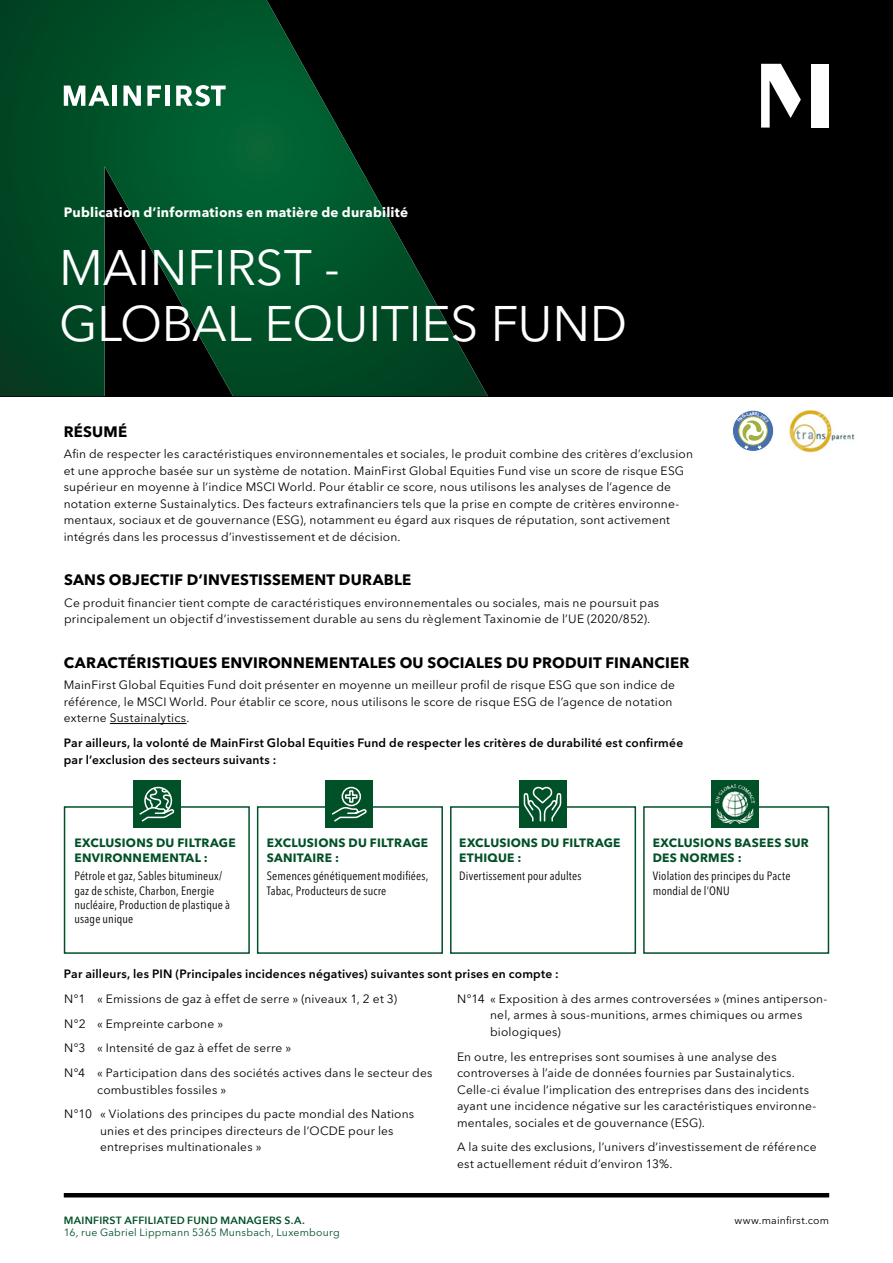
<style>
.page{position:relative;width:893px;height:1263px;background:#fff}
.page>*{position:absolute;margin:0;border:0;box-sizing:border-box;transform-origin:0 0}
.t1{font:49.5px/55.5px "Avenir Next LT Pro";letter-spacing:-.005em;color:#fff}
.t2{font:700 15px "Avenir Next LT Pro";letter-spacing:.01em;color:#000}
.t3{font:700 13.5px "Avenir Next LT Pro";letter-spacing:.015em;color:#fff}
.t4{font:12px/16.5px "Avenir Next LT Pro";letter-spacing:.015em;color:#000}
.t5{font:condensed 12px/14.4px "Avenir Next LT Pro";letter-spacing:.015em;color:#000}
.t6{font:600 12px/16.5px "Avenir Next LT Pro";letter-spacing:.02em;color:#000}
.t7{font:700 12px/14.4px "Avenir Next LT Pro";letter-spacing:.02em;color:#005028}
.t8{font:10.5px "Avenir Next LT Pro";letter-spacing:.02em;color:#005028}
.t9{font:600 10.5px "Avenir Next";letter-spacing:.025em;color:#005028}
.t10{font:10.5px "Avenir Next LT Pro";letter-spacing:.02em;color:#000}
</style>
<div class="page">
<div style="left:64px;top:806px;width:186px;height:148px;border:2px solid #005028"></div>
<div style="left:0;top:0;width:893px;height:396px;background:#000"></div>
<svg style="left:0;top:0;width:488px;height:396px"></svg>
<div style="left:112px;top:86px;width:5px;height:20px;background:#fff"></div>
<svg style="left:147px;top:86px;width:14px;height:20px"></svg>
<div style="left:165px;top:86px;width:5px;height:20px;background:#fff"></div>
<svg style="left:123px;top:86px;width:18px;height:20px"></svg>
<svg style="left:176px;top:85px;width:50px;height:21px"></svg>
<svg style="left:64px;top:86px;width:46px;height:20px"></svg>
<div style="left:811px;top:64px;width:18px;height:64px;background:#fff"></div>
<svg style="left:761px;top:64px;width:40px;height:64px"></svg>
<hr style="left:64px;top:1193px;width:765px;height:4px;background:#000">
<hr style="left:110px;top:723px;width:77px;height:1px;background:#000">
<div style="left:133px;top:780px;width:47px;height:48px;background:#005028"></div>
<svg style="left:139px;top:786px;width:36px;height:36px"></svg>
<div style="left:257px;top:806px;width:186px;height:148px;border:2px solid #005028"></div>
<div style="left:326px;top:780px;width:47px;height:48px;background:#005028"></div>
<div style="left:342px;top:787px;width:19px;height:19px;border:2px solid #fff;border-radius:50%"></div>
<svg style="left:332px;top:789px;width:35px;height:33px"></svg>
<div style="left:450px;top:806px;width:186px;height:148px;border:2px solid #005028"></div>
<div style="left:519px;top:780px;width:47px;height:48px;background:#005028"></div>
<svg style="left:523px;top:786px;width:39px;height:36px"></svg>
<div style="left:643px;top:806px;width:186px;height:148px;border:2px solid #005028"></div>
<div style="left:711px;top:780px;width:48px;height:48px;background:#005028"></div>
<img style="left:715px;top:784px;width:40px;height:40px">
<img style="left:789px;top:410px;width:66px;height:43px">
<svg style="left:732px;top:410px;width:42px;height:41px"></svg>
<div style="left:732px;top:410px;width:42px;height:42px;border:1px solid #fff;border-radius:50%"></div>
<svg style="left:737px;top:412px;width:32px;height:38px"></svg>
<p class="t3" style="left:64px;top:204px;width:346px">Publication d’informations en matière de durabilité</p>
<h1 class="t1" style="left:59px;top:240px;width:570px">MAINFIRST -<br>GLOBAL EQUITIES FUND</h1>
<p class="t2" style="left:64px;top:422px;width:65px">RÉSUMÉ</p>
<p class="t4" style="left:64px;top:446px;width:631px">Afin de respecter les caractéristiques environnementales et sociales, le produit combine des critères d’exclusion et une approche basée sur un système de notation. MainFirst Global Equities Fund vise un score de risque ESG supérieur en moyenne à l’indice MSCI World. Pour établir ce score, nous utilisons les analyses de l’agence de notation externe Sustainalytics. Des facteurs extrafinanciers tels que la prise en compte de critères environne&shy;mentaux, sociaux et de gouvernance (ESG), notamment eu égard aux risques de réputation, sont activement intégrés dans les processus d’investissement et de décision.</p>
<p class="t2" style="left:64px;top:571px;width:348px">SANS OBJECTIF D’INVESTISSEMENT DURABLE</p>
<p class="t4" style="left:64px;top:594px;width:597px">Ce produit financier tient compte de caractéristiques environnementales ou sociales, mais ne poursuit pas principalement un objectif d’investissement durable au sens du règlement Taxinomie de l’UE (2020/852).</p>
<p class="t2" style="left:64px;top:653px;width:627px">CARACTÉRISTIQUES ENVIRONNEMENTALES OU SOCIALES DU PRODUIT FINANCIER</p>
<p class="t4" style="left:64px;top:677px;width:613px">MainFirst Global Equities Fund doit présenter en moyenne un meilleur profil de risque ESG que son indice de référence, le MSCI World. Pour établir ce score, nous utilisons le score de risque ESG de l’agence de notation externe Sustainalytics.</p>
<p class="t6" style="left:64px;top:734px;width:621px">Par ailleurs, la volonté de MainFirst Global Equities Fund de respecter les critères de durabilité est confirmée par l’exclusion des secteurs suivants :</p>
<p class="t7" style="left:74px;top:836px;width:163px">EXCLUSIONS DU FILTRAGE<br>ENVIRONNEMENTAL :</p>
<p class="t7" style="left:267px;top:836px;width:163px">EXCLUSIONS DU FILTRAGE<br>SANITAIRE :</p>
<p class="t7" style="left:459px;top:836px;width:163px">EXCLUSIONS DU FILTRAGE<br>ETHIQUE :</p>
<p class="t7" style="left:653px;top:836px;width:158px">EXCLUSIONS BASEES SUR<br>DES NORMES :</p>
<p class="t5" style="left:653px;top:869px;width:139px">Violation des principes du Pacte mondial de l’ONU</p>
<p class="t5" style="left:74px;top:869px;width:157px">Pétrole et gaz, Sables bitumineux/ gaz de schiste, Charbon, Energie nucléaire, Production de plastique à usage unique</p>
<p class="t5" style="left:267px;top:869px;width:163px">Semences génétiquement modifiées,<br>Tabac, Producteurs de sucre</p>
<p class="t5" style="left:459px;top:869px;width:124px">Divertissement pour adultes</p>
<p class="t6" style="left:64px;top:965px;width:497px">Par ailleurs, les PIN (Principales incidences négatives) suivantes sont prises en compte :</p>
<p class="t4" style="left:64px;top:986px;width:370px;line-height:24.8px">N°1 « Emissions de gaz à effet de serre » (niveaux 1, 2 et 3)<br>N°2 « Empreinte carbone »<br>N°3 « Intensité de gaz à effet de serre »<br>N°4 « Participation dans des sociétés actives dans le secteur des</p>
<p class="t4" style="left:64px;top:1077px;width:352px;line-height:24.8px;text-indent:33px">combustibles fossiles »<br>N°10 « Violations des principes du pacte mondial des Nations</p>
<p class="t4" style="left:100px;top:1122px;width:295px">unies et des principes directeurs de l’OCDE pour les entreprises multinationales »</p>
<p class="t4" style="left:490px;top:990px;width:339px;text-indent:-33px">N°14 « Exposition à des armes controversées » (mines antiperson&shy;nel, armes à sous-munitions, armes chimiques ou armes biologiques)</p>
<p class="t4" style="left:457px;top:1048px;width:361px">En outre, les entreprises sont soumises à une analyse des controverses à l’aide de données fournies par Sustainalytics.<br>Celle-ci évalue l’implication des entreprises dans des incidents ayant une incidence négative sur les caractéristiques environne&shy;mentales, sociales et de gouvernance (ESG).</p>
<p class="t4" style="left:457px;top:1139px;width:361px">A la suite des exclusions, l’univers d’investissement de référence est actuellement réduit d’environ 13%.</p>
<p class="t9" style="left:64px;top:1211px;width:243px">MAINFIRST AFFILIATED FUND MANAGERS S.A.</p>
<p class="t10" style="left:734px;top:1214px;width:96px">www.mainfirst.com</p>
<p class="t8" style="left:64px;top:1226px;width:277px">16, rue Gabriel Lippmann 5365 Munsbach, Luxembourg</p>
</div>
